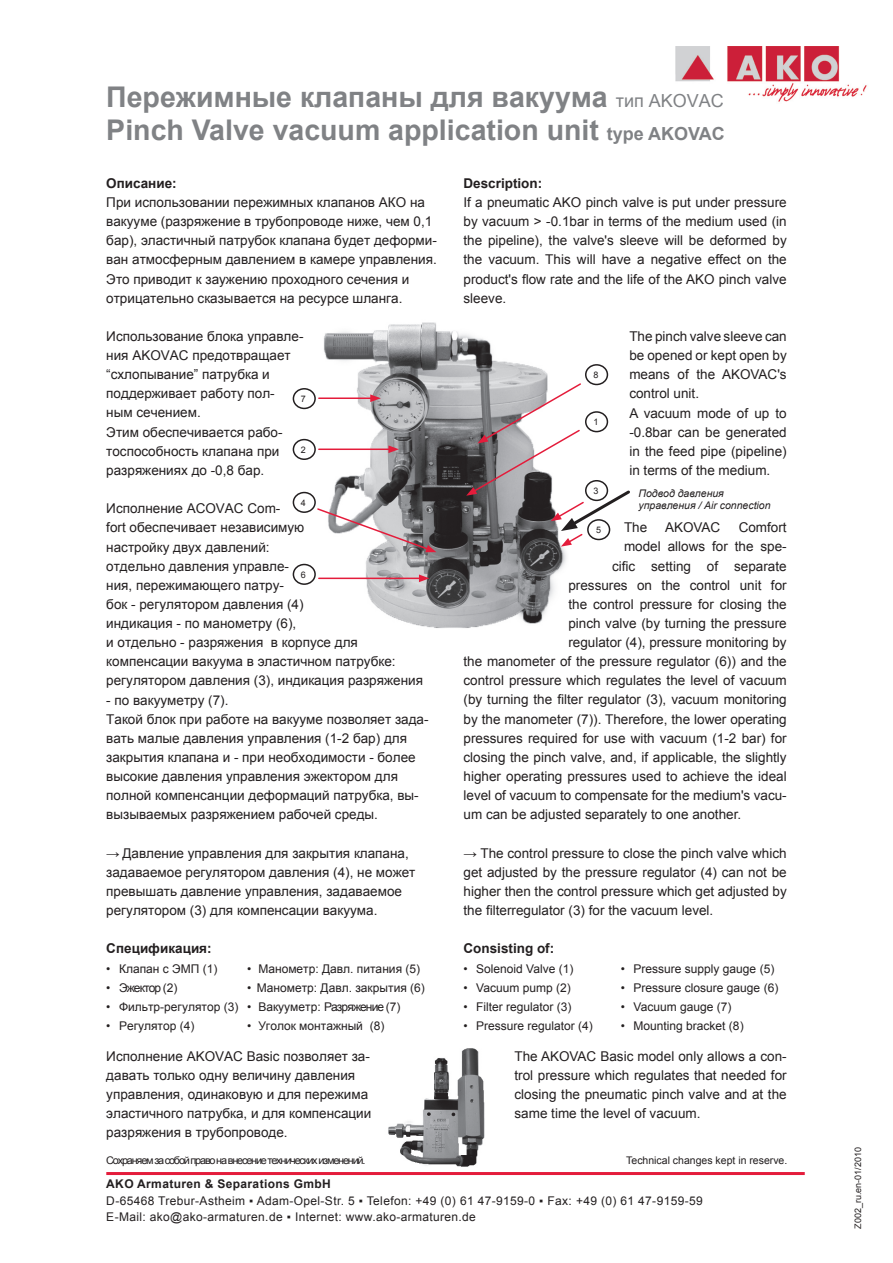
<style>
.page{position:relative;width:893px;height:1263px;background:#fff}
.page>*{position:absolute;margin:0;border:0;box-sizing:border-box;transform-origin:0 0}
.t1{font:700 28.5px/33px "Arial";color:#808285}
.t2{font:13.5px/19.2px "Arial";color:#231f20}
.t3{font:700 13.5px "Arial";color:#231f20}
.t4{font:12px "Arial";color:#231f20}
.t5{font:12px/16.5px "Arial";letter-spacing:.03em;color:#231f20}
.t6{font:12px "Arial";letter-spacing:-.075em;color:#231f20}
.t7{font:700 12px "Arial";letter-spacing:.03em;color:#231f20}
.t8{font:10.5px "Arial";letter-spacing:-.11em;color:#231f20;scale:1.04 1}
.t9{font:italic 10.5px/12.6px "Arial";color:#231f20}
.t10{font:10.5px "Arial";color:#231f20}
.t11{font:9px "Arial";color:#231f20}
.s1{font-weight:400;font-size:18px}
.s2{font-size:18px}
</style>
<div class="page">
<img style="left:676px;top:47px;width:191px;height:55px">
<img style="left:319px;top:322px;width:247px;height:306px">
<img style="left:388px;top:1048px;width:97px;height:119px">
<hr style="left:319px;top:578px;width:102px;height:1px;background:#e41c3b">
<svg style="left:419px;top:574px;width:10px;height:8px"></svg>
<div style="left:293px;top:564px;width:23px;height:21px;border:2px solid #231f20;border-radius:50%"></div>
<svg style="left:317px;top:507px;width:119px;height:45px"></svg>
<div style="left:293px;top:492px;width:23px;height:21px;border:2px solid #231f20;border-radius:50%"></div>
<hr style="left:319px;top:448px;width:72px;height:2px;background:#e41c3b">
<svg style="left:388px;top:445px;width:11px;height:8px"></svg>
<div style="left:293px;top:439px;width:23px;height:21px;border:2px solid #231f20;border-radius:50%"></div>
<div style="left:585px;top:364px;width:23px;height:21px;border:2px solid #231f20;border-radius:50%"></div>
<svg style="left:466px;top:382px;width:164px;height:165px"></svg>
<div style="left:586px;top:481px;width:21px;height:19px;background:#fff;border-radius:50%"></div>
<div style="left:585px;top:480px;width:23px;height:21px;border:2px solid #231f20;border-radius:50%"></div>
<hr style="left:319px;top:397px;width:54px;height:2px;background:#e41c3b">
<svg style="left:370px;top:394px;width:11px;height:8px"></svg>
<div style="left:293px;top:388px;width:23px;height:21px;border:2px solid #231f20;border-radius:50%"></div>
<hr style="left:106px;top:1172px;width:699px;height:3px;background:#e41c3b">
<h1 class="t1" style="left:106px;top:82px;width:620px">Пережимные клапаны для вакуума <span class="s1">тип AKOVAC<br></span>Pinch Valve vacuum application unit <span class="s2">type AKOVAC</span></h1>
<p class="t3" style="left:106px;top:174px;width:72px">Описание:</p>
<p class="t2" style="left:106px;top:193px;width:332px">При использовании пережимных клапанов АКО на вакууме (разряжение в трубопроводе ниже, чем 0,1 бар), эластичный патрубок клапана будет деформи&shy;ван атмосферным давлением в камере управления.<br>Это приводит к заужению проходного сечения и отрицательно сказывается на ресурсе шланга.</p>
<p class="t2" style="left:106px;top:327px;width:199px">Использование блока управле&shy;ния AKOVAC предотвращает “схлопывание” патрубка и поддерживает работу пол-</p>
<p class="t2" style="left:106px;top:422px;width:178px">Этим обеспечивается рабо&shy;тоспособность клапана при разряжениях до -0,8 бар.</p>
<p class="t11" style="left:301px;top:393px;width:7px">7</p>
<p class="t2" style="left:106px;top:403px;width:96px">ным сечением.</p>
<p class="t11" style="left:301px;top:443px;width:7px">2</p>
<p class="t11" style="left:301px;top:496px;width:7px">4</p>
<p class="t2" style="left:106px;top:499px;width:318px">Исполнение ACOVAC Com-<br>fort обеспечивает независимую<br>настройку двух давлений:<br>отдельно давления управле-<br>ния, пережимающего патру-<br>бок - регулятором давления (4)<br>индикация - по манометру (6),<br>и отдельно - разряжения в корпусе для компенсации вакуума в эластичном патрубке: регулятором давления (3), индикация разряжения</p>
<p class="t2" style="left:106px;top:690px;width:324px">- по вакууметру (7).<br>Такой блок при работе на вакууме позволяет зада&shy;вать малые давления управления (1-2 бар) для закрытия клапана и - при необходимости - более высокие давления управления эжектором для полной компенсанции деформаций патрубка, вы&shy;вызываемых разряжением рабочей среды.</p>
<p class="t2" style="left:106px;top:843px;width:311px">→ Давление управления для закрытия клапана, задаваемое регулятором давления (4), не может превышать давление управления, задаваемое регулятором (3) для компенсации вакуума.</p>
<p class="t11" style="left:301px;top:568px;width:7px">6</p>
<p class="t3" style="left:106px;top:940px;width:107px">Спецификация:</p>
<p class="t4" style="left:106px;top:960px;width:113px">• Клапан с ЭМП (1)</p>
<p class="t6" style="left:106px;top:979px;width:73px">• Эжектор (2)</p>
<p class="t4" style="left:106px;top:999px;width:134px">• Фильтр-регулятор (3)</p>
<p class="t4" style="left:106px;top:1018px;width:90px">• Регулятор (4)</p>
<p class="t4" style="left:247px;top:960px;width:175px">• Манометр: Давл. питания (5)</p>
<p class="t4" style="left:247px;top:979px;width:179px">• Манометр: Давл. закрытия (6)</p>
<p class="t6" style="left:247px;top:999px;width:155px">• Вакууметр: Разряжение (7)</p>
<p class="t4" style="left:247px;top:1018px;width:139px">• Уголок монтажный (8)</p>
<p class="t3" style="left:463px;top:174px;width:80px">Description:</p>
<p class="t2" style="left:463px;top:193px;width:325px;text-align:justify">If a pneumatic AKO pinch valve is put under pressure by vacuum &gt; -0.1bar in terms of the medium used (in the pipeline), the valve's sleeve will be deformed by the vacuum. This will have a negative effect on the product's flow rate and the life of the AKO pinch valve sleeve.</p>
<p class="t11" style="left:593px;top:369px;width:7px">8</p>
<p class="t11" style="left:593px;top:416px;width:7px">1</p>
<p class="t11" style="left:593px;top:485px;width:7px">3</p>
<p class="t2" style="left:629px;top:327px;width:159px">The pinch valve sleeve can be opened or kept open by means of the AKOVAC's control unit.<br>A vacuum mode of up to -0.8bar can be generated in the feed pipe (pipeline) in terms of the medium.</p>
<p class="t9" style="left:638px;top:487px;width:134px">Подвод давления управления / Air connection</p>
<p class="t2" style="left:624px;top:518px;width:25px">The</p>
<p class="t2" style="left:665px;top:518px;width:57px">AKOVAC</p>
<p class="t2" style="left:739px;top:518px;width:50px">Comfort</p>
<p class="t2" style="left:624px;top:537px;width:164px">model allows for the spe-</p>
<p class="t2" style="left:612px;top:556px;width:176px">cific setting of separate</p>
<p class="t2" style="left:568px;top:575px;width:220px">pressures on the control unit for</p>
<p class="t2" style="left:568px;top:595px;width:220px">the control pressure for closing the</p>
<p class="t2" style="left:568px;top:614px;width:220px">pinch valve (by turning the pressure</p>
<p class="t2" style="left:568px;top:633px;width:220px">regulator (4), pressure monitoring by</p>
<p class="t2" style="left:463px;top:652px;width:325px">the manometer of the pressure regulator (6)) and the</p>
<p class="t2" style="left:463px;top:671px;width:325px">control pressure which regulates the level of vacuum</p>
<p class="t2" style="left:463px;top:690px;width:325px">(by turning the filter regulator (3), vacuum monitoring</p>
<p class="t2" style="left:463px;top:709px;width:325px">by the manometer (7)). Therefore, the lower operating</p>
<p class="t2" style="left:463px;top:728px;width:325px">pressures required for use with vacuum (1-2 bar) for</p>
<p class="t2" style="left:463px;top:748px;width:325px">closing the pinch valve, and, if applicable, the slightly</p>
<p class="t2" style="left:463px;top:767px;width:325px">higher operating pressures used to achieve the ideal</p>
<p class="t2" style="left:463px;top:786px;width:325px">level of vacuum to compensate for the medium's vacu-</p>
<p class="t2" style="left:463px;top:805px;width:279px">um can be adjusted separately to one another.</p>
<p class="t2" style="left:463px;top:843px;width:325px;text-align:justify">→ The control pressure to close the pinch valve which get adjusted by the pressure regulator (4) can not be higher then the control pressure which get adjusted by the filterregulator (3) for the vacuum level.</p>
<p class="t11" style="left:596px;top:524px;width:7px">5</p>
<p class="t3" style="left:463px;top:940px;width:92px">Consisting of:</p>
<p class="t4" style="left:463px;top:960px;width:111px">• Solenoid Valve (1)</p>
<p class="t4" style="left:463px;top:979px;width:109px">• Vacuum pump (2)</p>
<p class="t4" style="left:463px;top:999px;width:110px">• Filter regulator (3)</p>
<p class="t4" style="left:463px;top:1018px;width:131px">• Pressure regulator (4)</p>
<p class="t4" style="left:621px;top:960px;width:155px">• Pressure supply gauge (5)</p>
<p class="t4" style="left:621px;top:979px;width:159px">• Pressure closure gauge (6)</p>
<p class="t4" style="left:621px;top:999px;width:112px">• Vacuum gauge (7)</p>
<p class="t4" style="left:621px;top:1018px;width:124px">• Mounting bracket (8)</p>
<p class="t2" style="left:106px;top:1046px;width:267px">Исполнение AKOVAC Basic позволяет за&shy;давать только одну величину давления управления, одинаковую и для пережима эластичного патрубка, и для компенсации разряжения в трубопроводе.</p>
<p class="t2" style="left:514px;top:1046px;width:274px;text-align:justify">The AKOVAC Basic model only allows a con&shy;trol pressure which regulates that needed for closing the pneumatic pinch valve and at the same time the level of vacuum.</p>
<p class="t8" style="left:106px;top:1153px;width:251px">Сохраняем за собой право на внесение технических изменений.</p>
<p class="t10" style="left:626px;top:1153px;width:163px">Technical changes kept in reserve.</p>
<p class="t7" style="left:106px;top:1176px;width:226px">AKO Armaturen &amp; Separations GmbH</p>
<p class="t5" style="left:106px;top:1192px;width:598px">D-65468 Trebur-Astheim ▪ Adam-Opel-Str. 5 ▪ Telefon: +49 (0) 61 47-9159-0 ▪ Fax: +49 (0) 61 47-9159-59<br>E-Mail: ako@ako-armaturen.de ▪ Internet: www.ako-armaturen.de</p>
<p class="t11" style="left:852px;top:1229px;width:83px;rotate:-90deg">Z002_ru.en-01/2010</p>
</div>
